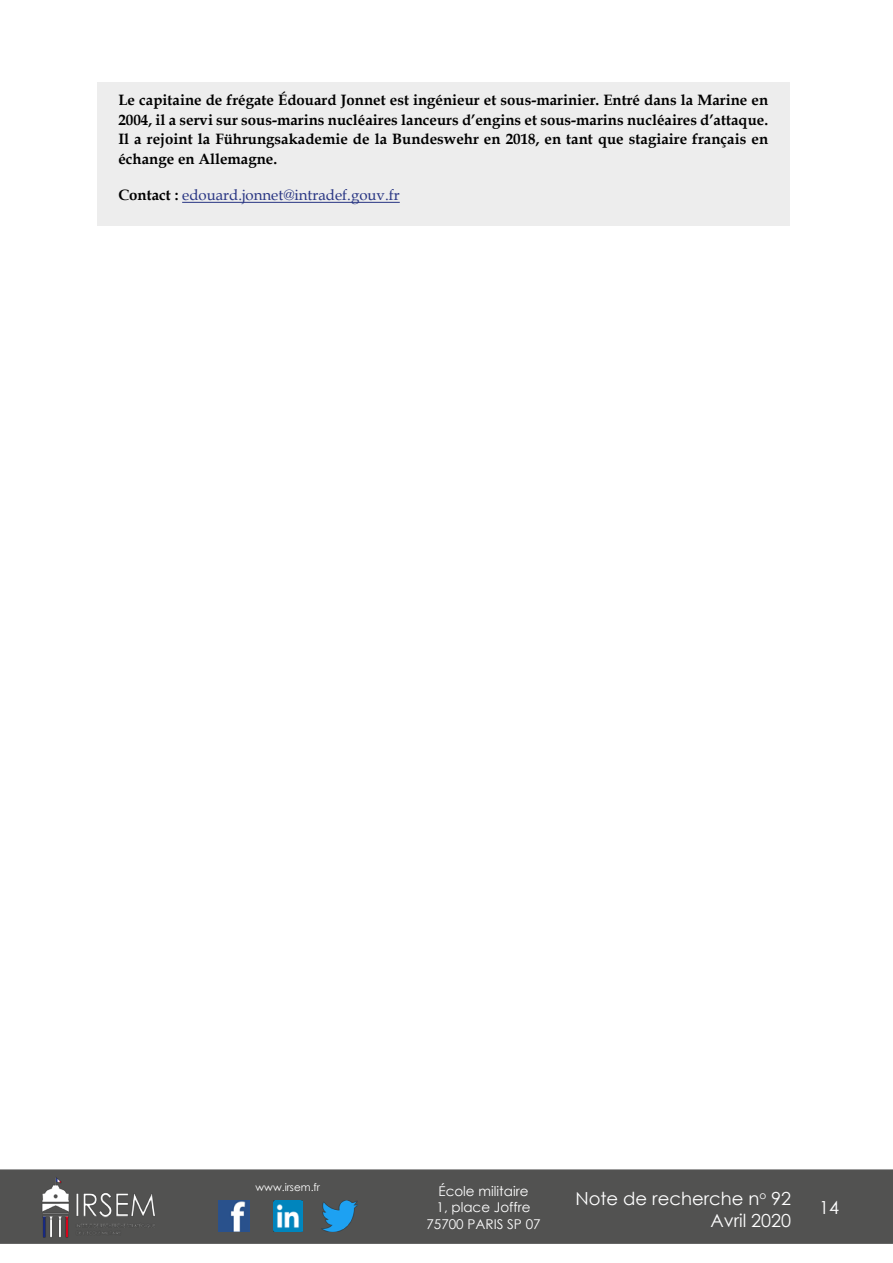
<style>
.page{position:relative;width:893px;height:1263px;background:#fff}
.page>*{position:absolute;margin:0;border:0;box-sizing:border-box;transform-origin:0 0}
.t1{font:18px/21.6px "Century Gothic";color:#fff;text-align:right}
.t2{font:700 15px/19.5px "Book Antiqua";color:#000;text-align:justify}
.t3{font:15px "Book Antiqua";color:#283583}
.t4{font:13.5px/16.2px "Century Gothic";color:#fff;text-align:center}
.t5{font:10.5px "Century Gothic";color:#fff}
.s1{font-weight:700;color:#000}
</style>
<div class="page">
<div style="left:0;top:1169px;width:893px;height:75px;background:#525251"></div>
<img style="left:39px;top:1169px;width:117px;height:75px">
<img style="left:322px;top:1200px;width:36px;height:32px">
<img style="left:218px;top:1200px;width:31px;height:32px">
<img style="left:274px;top:1200px;width:28px;height:32px">
<div style="left:97px;top:82px;width:692px;height:143px;background:#ededed"></div>
<hr style="left:182px;top:202px;width:218px;height:1px;background:#283583">
<p class="t2" style="left:118px;top:90px;width:651px">Le capitaine de frégate Édouard Jonnet est ingénieur et sous-marinier. Entré dans la Marine en 2004, il a servi sur sous-marins nucléaires lanceurs d’engins et sous-marins nucléaires d’attaque.<br>Il a rejoint la Führungsakademie de la Bundeswehr en 2018, en tant que stagiaire français en échange en Allemagne.</p>
<p class="t3" style="left:118px;top:185px;width:283px"><span class="s1">Contact :</span> edouard.jonnet@intradef.gouv.fr</p>
<p class="t5" style="left:256px;top:1179px;width:66px">www.irsem.fr</p>
<p class="t4" style="left:426px;top:1183px;width:116px">École militaire<br>1, place Joffre<br>75700 PARIS SP 07</p>
<p class="t1" style="left:575px;top:1187px;width:217px">Note de recherche n<sup>o</sup> 92<br>Avril 2020</p>
<p class="t1" style="left:819px;top:1196px;width:21px">14</p>
</div>
